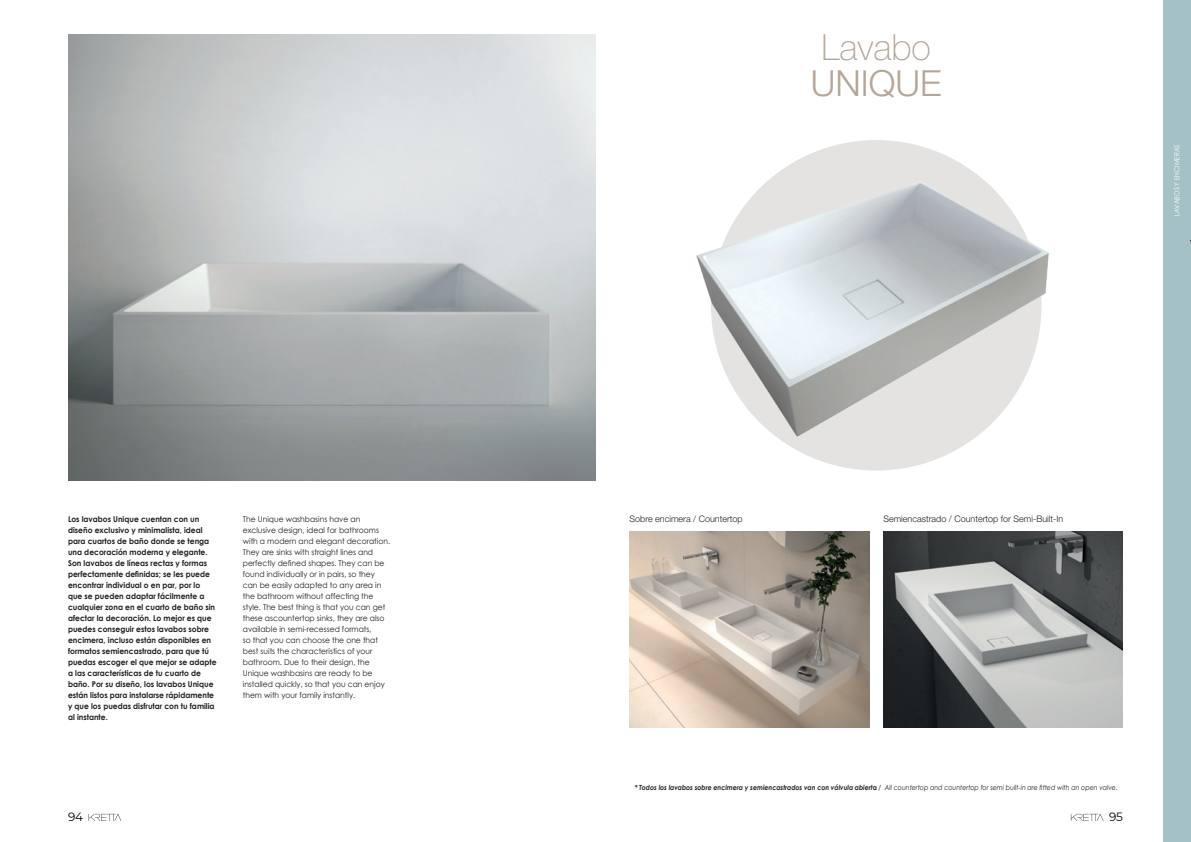
<style>
.page{position:relative;width:1191px;height:842px;background:#fff}
.page>*{position:absolute;margin:0;border:0;box-sizing:border-box;transform-origin:0 0}
.t1{font:100 36px "Helvetica Neue LT Std";color:#b4a597}
.t2{font:300 36px "Helvetica Neue LT Std";color:#b4a597}
.t3{font:12px "Montserrat";color:#000001}
.t4{font:300 9px "Helvetica Neue LT Std";color:#231f20}
.t5{font:700 8px/11px "Century Gothic";color:#231f20;scale:.95 1}
.t6{font:8px/11px "Century Gothic";color:#231f20;scale:.95 1}
.t7{font:italic 7px "Century Gothic";color:#231f20;scale:.9 1}
.t8{font:7px "Century Gothic";color:#fff;scale:.9 1}
.s1{font-weight:700}
.s2{font-weight:700;font-style:normal}
</style>
<div class="page">
<div style="left:711px;top:140px;width:330px;height:331px;background:#e4e3e1;border-radius:50%"></div>
<img style="left:883px;top:531px;width:240px;height:196px">
<img style="left:68px;top:34px;width:527px;height:446px">
<img style="left:696px;top:157px;width:353px;height:297px">
<img style="left:629px;top:531px;width:240px;height:196px">
<div style="left:1162px;top:0;width:29px;height:842px;background:#a4c1c5"></div>
<svg style="left:1070px;top:814px;width:33px;height:7px"></svg>
<svg style="left:89px;top:814px;width:32px;height:7px"></svg>
<p class="t1" style="left:821px;top:26px;width:111px">Lavabo</p>
<p class="t2" style="left:811px;top:61px;width:132px">UNIQUE</p>
<p class="t8" style="left:1172px;top:216px;width:81px;rotate:-90deg">LAVABOS Y ENCIMERAS</p>
<p class="t5" style="left:68px;top:513px;width:158px">Los lavabos Unique cuentan con un diseño exclusivo y minimalista, ideal para cuartos de baño donde se tenga una decoración moderna y elegante.<br>Son lavabos de líneas rectas y formas perfectamente definidas; se les puede encontrar individual o en par, por lo que se pueden adaptar fácilmente a cualquier zona en el cuarto de baño sin afectar la decoración. Lo mejor es que puedes conseguir estos lavabos sobre encimera, incluso están disponibles en formatos semiencastrado, para que tú puedas escoger el que mejor se adapte a las características de tu cuarto de baño. Por su diseño, los lavabos Unique están listos para instalarse rápidamente y que los puedas disfrutar con tu familia al instante.</p>
<p class="t6" style="left:243px;top:513px;width:125px">The Unique washbasins have an</p>
<p class="t4" style="left:629px;top:513px;width:115px">Sobre encimera / Countertop</p>
<p class="t6" style="left:243px;top:524px;width:156px">exclusive design, ideal for bathrooms with a modern and elegant decoration.<br>They are sinks with straight lines and perfectly defined shapes. They can be found individually or in pairs, so they can be easily adapted to any area in the bathroom without affecting the style. The best thing is that you can get these ascountertop sinks, they are also available in semi-recessed formats,<br>so that you can choose the one that best suits the characteristics of your bathroom. Due to their design, the Unique washbasins are ready to be installed quickly, so that you can enjoy them with your family instantly.</p>
<p class="t4" style="left:883px;top:513px;width:182px">Semiencastrado / Countertop for Semi-Built-In</p>
<p class="t7" style="left:634px;top:782px;width:538px"><span class="s1">* Todos los lavabos sobre encimera y semiencastrados van con válvula abiert</span><span class="s2">a</span> / All countertop and countertop for semi built-in are fitted with an open valve.</p>
<h2 class="t3" style="left:68px;top:808px;width:16px">94</h2>
<h2 class="t3" style="left:1109px;top:808px;width:15px">95</h2>
</div>
